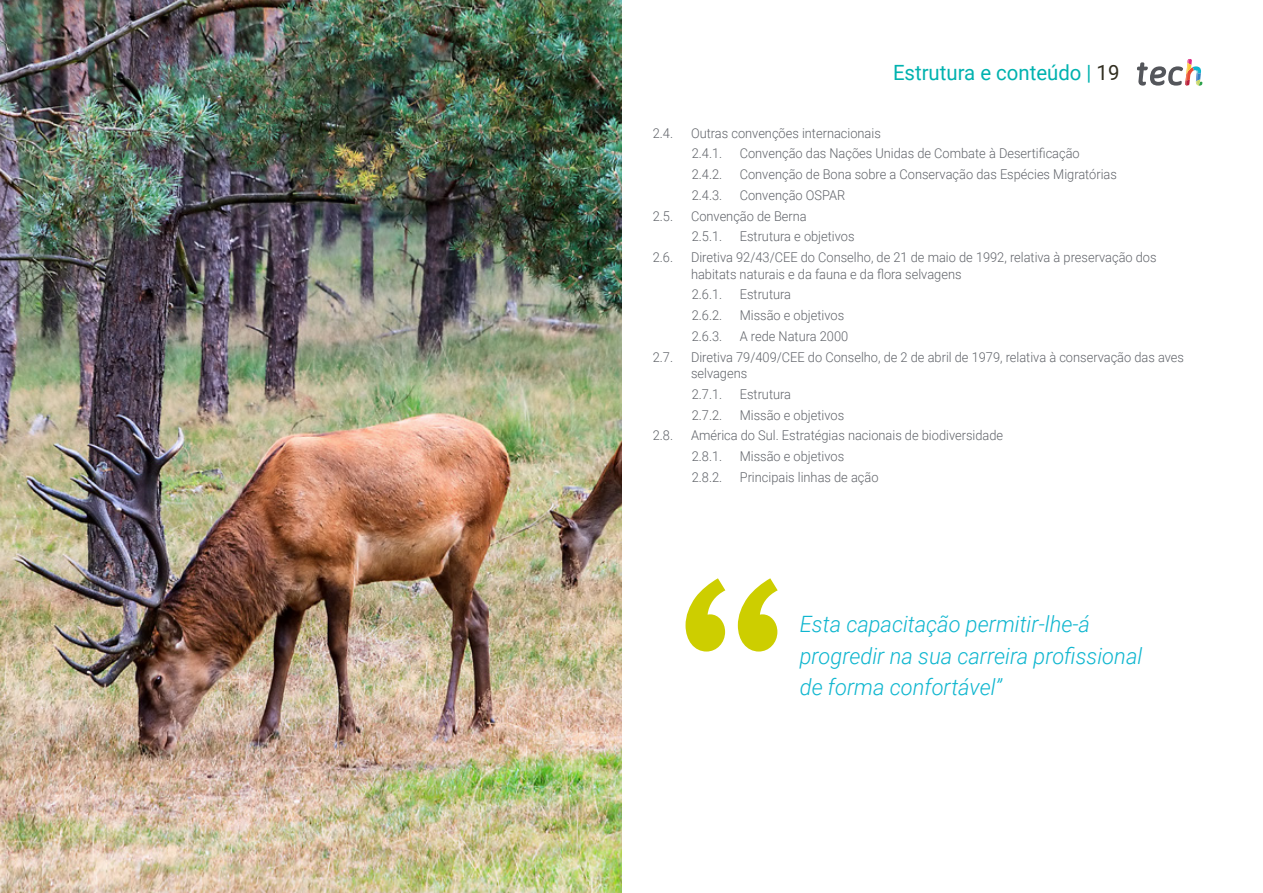
<style>
.page{position:relative;width:1263px;height:893px;background:#fff}
.page>*{position:absolute;margin:0;border:0;box-sizing:border-box;transform-origin:0 0}
.t1{font:italic 300 22.5px/31.5px "Roboto";color:#0fb6cf}
.t2{font:21px "Roboto";color:#00b2af}
.t3{font:300 13.5px/20.7px "Roboto";color:#61646a;scale:.95 1}
.s1{color:#312e20}
</style>
<div class="page">
<img style="left:0;top:0;width:622px;height:893px">
<svg style="left:685px;top:578px;width:93px;height:73px"></svg>
<svg style="left:1137px;top:59px;width:65px;height:27px"></svg>
<h2 class="t2" style="left:893px;top:57px;width:228px">Estrutura e conteúdo | <span class="s1">19</span></h2>
<p class="t3" style="left:653px;top:122px;width:23px">2.4.</p>
<p class="t3" style="left:691px;top:122px;width:201px">Outras convenções internacionais<br>2.4.1.</p>
<p class="t3" style="left:740px;top:143px;width:359px">Convenção das Nações Unidas de Combate à Desertificação</p>
<p class="t3" style="left:692px;top:164px;width:34px">2.4.2.</p>
<p class="t3" style="left:740px;top:164px;width:399px">Convenção de Bona sobre a Conservação das Espécies Migratórias</p>
<p class="t3" style="left:692px;top:184px;width:34px">2.4.3.</p>
<p class="t3" style="left:740px;top:184px;width:113px">Convenção OSPAR</p>
<p class="t3" style="left:653px;top:205px;width:23px">2.5.</p>
<p class="t3" style="left:691px;top:205px;width:123px">Convenção de Berna<br>2.5.1.</p>
<p class="t3" style="left:740px;top:226px;width:122px">Estrutura e objetivos</p>
<p class="t3" style="left:653px;top:247px;width:23px">2.6.</p>
<p class="t3" style="left:691px;top:249px;width:492px;line-height:16.5px">Diretiva 92/43/CEE do Conselho, de 21 de maio de 1992, relativa à preservação dos habitats naturais e da fauna e da flora selvagens</p>
<p class="t3" style="left:692px;top:284px;width:34px">2.6.1.</p>
<p class="t3" style="left:740px;top:284px;width:56px">Estrutura</p>
<p class="t3" style="left:692px;top:305px;width:34px">2.6.2.</p>
<p class="t3" style="left:740px;top:305px;width:111px">Missão e objetivos</p>
<p class="t3" style="left:692px;top:325px;width:34px">2.6.3.</p>
<p class="t3" style="left:740px;top:325px;width:116px">A rede Natura 2000</p>
<p class="t3" style="left:653px;top:346px;width:23px">2.7.</p>
<p class="t3" style="left:691px;top:348px;width:520px;line-height:16.5px">Diretiva 79/409/CEE do Conselho, de 2 de abril de 1979, relativa à conservação das aves selvagens</p>
<p class="t3" style="left:692px;top:383px;width:34px">2.7.1.</p>
<p class="t3" style="left:740px;top:383px;width:56px">Estrutura</p>
<p class="t3" style="left:692px;top:404px;width:34px">2.7.2.</p>
<p class="t3" style="left:740px;top:404px;width:111px">Missão e objetivos</p>
<p class="t3" style="left:653px;top:425px;width:23px">2.8.</p>
<p class="t3" style="left:691px;top:425px;width:330px">América do Sul. Estratégias nacionais de biodiversidade<br>2.8.1.</p>
<p class="t3" style="left:740px;top:446px;width:111px">Missão e objetivos</p>
<p class="t3" style="left:692px;top:466px;width:34px">2.8.2.</p>
<p class="t3" style="left:740px;top:466px;width:148px">Principais linhas de ação</p>
<h1 class="t1" style="left:800px;top:608px;width:344px">Esta capacitação permitir-lhe-á progredir na sua carreira profissional de forma confortável”</h1>
</div>
